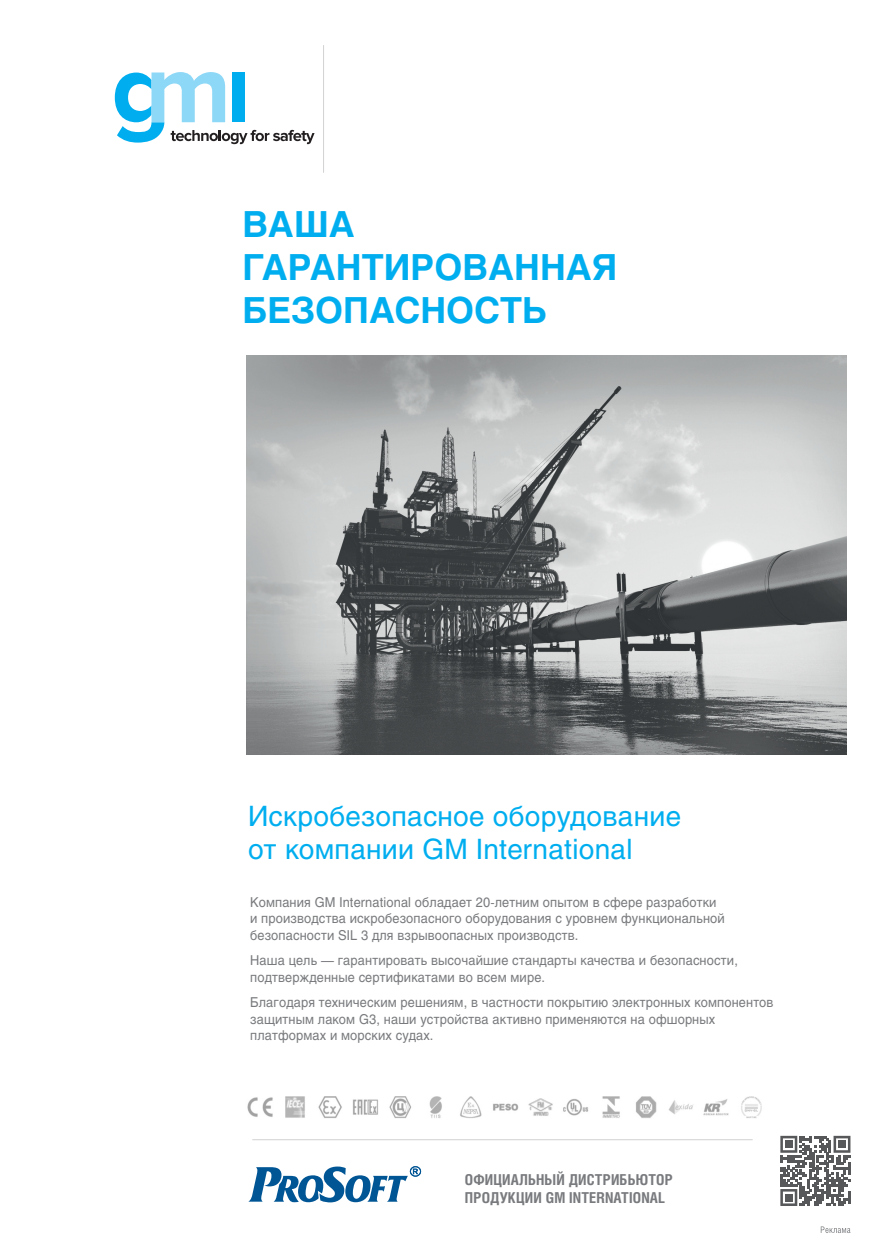
<style>
.page{position:relative;width:893px;height:1251px;background:#fff}
.page>*{position:absolute;margin:0;border:0;box-sizing:border-box;transform-origin:0 0}
.t1{font:700 35.7px/42.8px "Helios C";color:#00aeef}
.t2{font:27.75px/33.5px "Helios C";letter-spacing:.01em;color:#00aeef}
.t3{font:700 15px/18px "Helios Cond C";letter-spacing:.01em;color:#787a7d}
.t4{font:13.5px/16.5px "Helios C";letter-spacing:.01em;color:#787a7d;scale:.95 1}
</style>
<div class="page">
<svg style="left:248px;top:1166px;width:173px;height:36px"></svg>
<svg style="left:821px;top:1226px;width:29px;height:6px"></svg>
<svg style="left:115px;top:72px;width:200px;height:72px"></svg>
<hr style="left:252px;top:1139px;width:501px;height:1px;background:#d1d2d4">
<hr style="left:323px;top:45px;width:1px;height:128px;background:#d1d2d4">
<img style="left:247px;top:1096px;width:515px;height:22px">
<img style="left:247px;top:355px;width:599px;height:399px">
<svg style="left:780px;top:1135px;width:70px;height:70px"></svg>
<div style="left:785px;top:1140px;width:7px;height:7px;background:#57585a"></div>
<div style="left:838px;top:1140px;width:8px;height:7px;background:#57585a"></div>
<div style="left:785px;top:1193px;width:7px;height:7px;background:#57585a"></div>
<h1 class="t1" style="left:242px;top:207px;width:377px">ВАША<br>ГАРАНТИРОВАННАЯ<br>БЕЗОПАСНОСТЬ</h1>
<h2 class="t2" style="left:248px;top:801px;width:435px">Искробезопасное оборудование от компании GM International</h2>
<p class="t4" style="left:250px;top:894px;width:501px">Компания GM International обладает 20-летним опытом в сфере разработки и производства искробезопасного оборудования с уровнем функциональной безопасности SIL 3 для взрывоопасных производств.</p>
<p class="t4" style="left:250px;top:953px;width:515px">Наша цель — гарантировать высочайшие стандарты качества и безопасности, подтвержденные сертификатами во всем мире.</p>
<p class="t4" style="left:250px;top:995px;width:552px">Благодаря техническим решениям, в частности покрытию электронных компонентов защитным лаком G3, наши устройства активно применяются на офшорных платформах и морских судах.</p>
<p class="t3" style="left:465px;top:1171px;width:210px">ОФИЦИАЛЬНЫЙ ДИСТРИБЬЮТОР<br>ПРОДУКЦИИ GM INTERNATIONAL</p>
</div>
